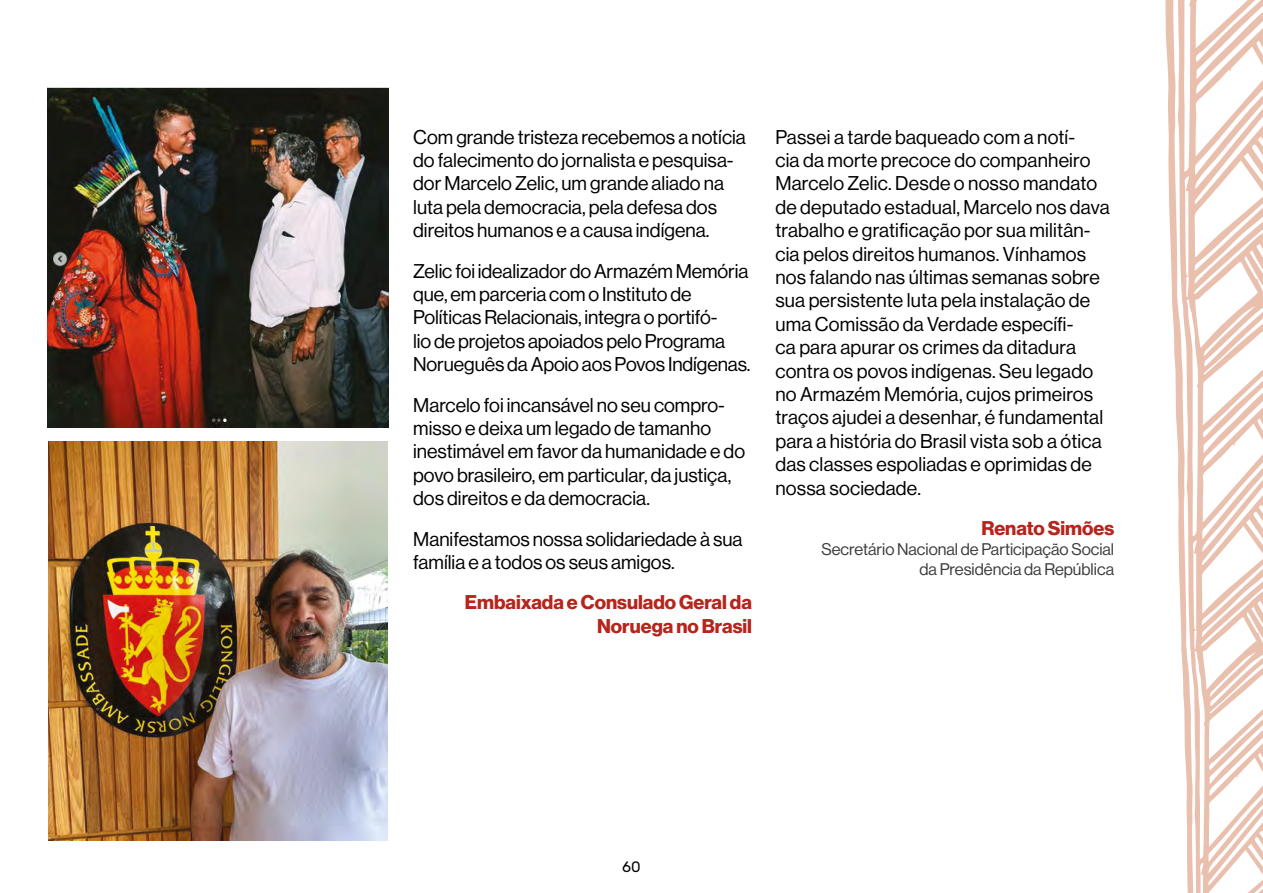
<style>
.page{position:relative;width:1263px;height:893px;background:#fff}
.page>*{position:absolute;margin:0;border:0;box-sizing:border-box;transform-origin:0 0}
.t1{font:19.5px/23.4px "Neue Haas Display";color:#000}
.t2{font:700 19.5px/23.4px "Neue Haas Display";color:#b6251c;text-align:right}
.t3{font:16.5px/19.8px "Neue Haas Display";color:#3c3c3b;text-align:right}
.t4{font:15px "Rubik";color:#000}
</style>
<div class="page">
<svg style="left:1165px;top:0;width:97px;height:893px"></svg>
<img style="left:48px;top:87px;width:340px;height:340px">
<img style="left:49px;top:441px;width:339px;height:399px">
<p class="t1" style="left:413px;top:125px;width:334px">Com grande tristeza recebemos a notícia do falecimento do jornalista e pesquisa&shy;dor Marcelo Zelic, um grande aliado na luta pela democracia, pela defesa dos direitos humanos e a causa indígena.</p>
<p class="t1" style="left:413px;top:259px;width:339px">Zelic foi idealizador do Armazém Memória que, em parceria com o Instituto de Políticas Relacionais, integra o portifó-<br>lio de projetos apoiados pelo Programa Norueguês da Apoio aos Povos Indígenas.</p>
<p class="t1" style="left:413px;top:393px;width:333px">Marcelo foi incansável no seu compro&shy;misso e deixa um legado de tamanho inestimável em favor da humanidade e do povo brasileiro, em particular, da justiça, dos direitos e da democracia.</p>
<p class="t1" style="left:413px;top:527px;width:331px">Manifestamos nossa solidariedade à sua família e a todos os seus amigos.</p>
<p class="t2" style="left:465px;top:591px;width:289px">Embaixada e Consulado Geral da<br>Noruega no Brasil</p>
<p class="t1" style="left:775px;top:125px;width:336px">Passei a tarde baqueado com a notí-<br>cia da morte precoce do companheiro Marcelo Zelic. Desde o nosso mandato de deputado estadual, Marcelo nos dava trabalho e gratificação por sua militân&shy;cia pelos direitos humanos. Vínhamos nos falando nas últimas semanas sobre sua persistente luta pela instalação de uma Comissão da Verdade específi-<br>ca para apurar os crimes da ditadura contra os povos indígenas. Seu legado no Armazém Memória, cujos primeiros traços ajudei a desenhar, é fundamental para a história do Brasil vista sob a ótica das classes espoliadas e oprimidas de nossa sociedade.</p>
<p class="t2" style="left:981px;top:517px;width:134px">Renato Simões</p>
<p class="t3" style="left:821px;top:539px;width:294px">Secretário Nacional de Participação Social da Presidência da República</p>
<p class="t4" style="left:622px;top:859px;width:20px">60</p>
</div>
